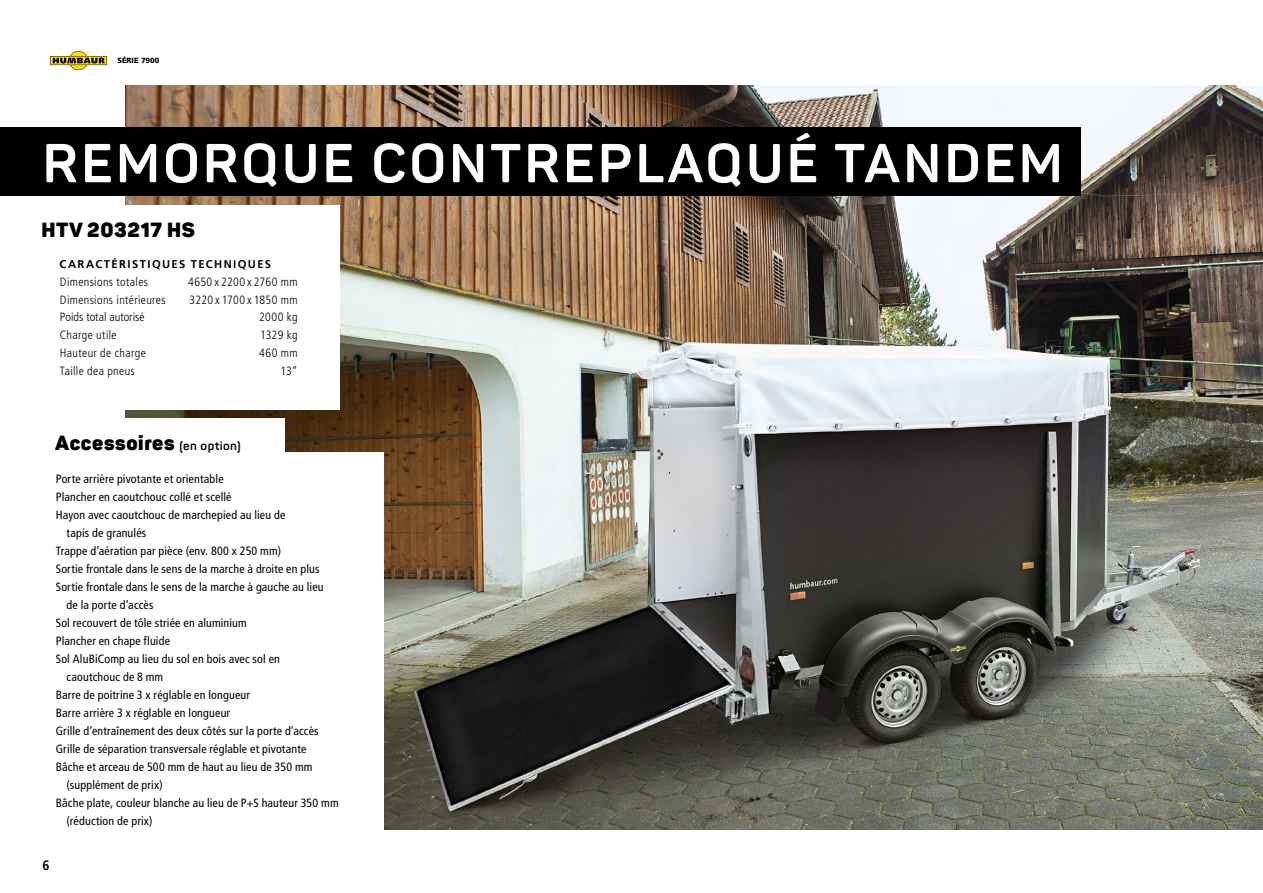
<style>
.page{position:relative;width:1263px;height:893px;background:#fff}
.page>*{position:absolute;margin:0;border:0;box-sizing:border-box;transform-origin:0 0}
.t1{font:700 54px "Panton";letter-spacing:.05em;color:#fff}
.t2{font:900 20.25px "Panton";letter-spacing:.03em;color:#000}
.t3{font:13.5px "Frutiger LT 67 Bd Cn";color:#000}
.t4{font:12px "Frutiger LT 57 Cn";letter-spacing:.015em;color:#000}
.t5{font:12px "Frutiger LT 47 Lt Cn";letter-spacing:.03em;color:#000}
.t6{font:12px "Frutiger LT 47 Lt Cn";color:#000}
.t7{font:11.25px "Frutiger LT 65 Bd";letter-spacing:.125em;color:#000}
.t8{font:7.5px "Frutiger LT 75 Blk";color:#000}
.s1{font-weight:700;font-size:12px}
</style>
<div class="page">
<svg style="left:50px;top:51px;width:57px;height:19px"></svg>
<img style="left:126px;top:85px;width:1137px;height:744px">
<div style="left:0;top:128px;width:1080px;height:68px;background:#000"></div>
<div style="left:29px;top:205px;width:311px;height:42px;background:#fff"></div>
<div style="left:43px;top:246px;width:297px;height:164px;background:#fff"></div>
<div style="left:43px;top:452px;width:340px;height:390px;background:#fff"></div>
<div style="left:43px;top:419px;width:242px;height:42px;background:#fff"></div>
<p class="t8" style="left:117px;top:56px;width:43px">SÉRIE 7900</p>
<h1 class="t1" style="left:42px;top:129px;width:1022px">REMORQUE CONTREPLAQUÉ TANDEM</h1>
<h2 class="t2" style="left:41px;top:216px;width:155px">HTV 203217 HS</h2>
<p class="t7" style="left:60px;top:257px;width:213px">CARACTÉRISTIQUES TECHNIQUES</p>
<p class="t5" style="left:60px;top:275px;width:90px">Dimensions totales</p>
<p class="t5" style="left:188px;top:275px;width:111px">4650 x 2200 x 2760 mm</p>
<p class="t5" style="left:60px;top:293px;width:107px">Dimensions intérieures</p>
<p class="t5" style="left:189px;top:293px;width:110px">3220 x 1700 x 1850 mm</p>
<p class="t6" style="left:60px;top:310px;width:86px">Poids total autorisé</p>
<p class="t5" style="left:259px;top:310px;width:40px">2000 kg</p>
<p class="t5" style="left:60px;top:328px;width:58px">Charge utile</p>
<p class="t5" style="left:260px;top:328px;width:39px">1329 kg</p>
<p class="t5" style="left:60px;top:346px;width:87px">Hauteur de charge</p>
<p class="t5" style="left:259px;top:346px;width:40px">460 mm</p>
<p class="t5" style="left:60px;top:364px;width:76px">Taille dea pneus</p>
<p class="t5" style="left:281px;top:364px;width:19px">13“</p>
<h2 class="t2" style="left:55px;top:430px;width:187px">Accessoires <span class="s1">(en option)</span></h2>
<p class="t4" style="left:56px;top:472px;width:169px">Porte arrière pivotante et orientable</p>
<p class="t4" style="left:56px;top:490px;width:177px">Plancher en caoutchouc collé et scellé</p>
<p class="t4" style="left:56px;top:508px;width:231px">Hayon avec caoutchouc de marchepied au lieu de</p>
<p class="t4" style="left:67px;top:526px;width:81px">tapis de granulés</p>
<p class="t4" style="left:56px;top:544px;width:227px">Trappe d‘aération par pièce (env. 800 x 250 mm)</p>
<p class="t4" style="left:56px;top:562px;width:265px">Sortie frontale dans le sens de la marche à droite en plus</p>
<p class="t4" style="left:56px;top:580px;width:269px">Sortie frontale dans le sens de la marche à gauche au lieu</p>
<p class="t4" style="left:67px;top:598px;width:89px">de la porte d‘accès</p>
<p class="t4" style="left:56px;top:616px;width:193px">Sol recouvert de tôle striée en aluminium</p>
<p class="t4" style="left:56px;top:634px;width:116px">Plancher en chape fluide</p>
<p class="t4" style="left:56px;top:652px;width:226px">Sol AluBiComp au lieu du sol en bois avec sol en</p>
<p class="t4" style="left:67px;top:670px;width:98px">caoutchouc de 8 mm</p>
<p class="t4" style="left:56px;top:688px;width:196px">Barre de poitrine 3 x réglable en longueur</p>
<p class="t4" style="left:56px;top:706px;width:176px">Barre arrière 3 x réglable en longueur</p>
<p class="t4" style="left:56px;top:724px;width:264px">Grille d‘entraînement des deux côtés sur la porte d‘accès</p>
<p class="t4" style="left:56px;top:742px;width:252px">Grille de séparation transversale réglable et pivotante</p>
<p class="t4" style="left:56px;top:760px;width:258px">Bâche et arceau de 500 mm de haut au lieu de 350 mm</p>
<p class="t4" style="left:67px;top:778px;width:98px">(supplément de prix)</p>
<p class="t4" style="left:56px;top:796px;width:284px">Bâche plate, couleur blanche au lieu de P+S hauteur 350 mm</p>
<p class="t4" style="left:67px;top:814px;width:88px">(réduction de prix)</p>
<p class="t3" style="left:43px;top:857px;width:9px">6</p>
</div>
